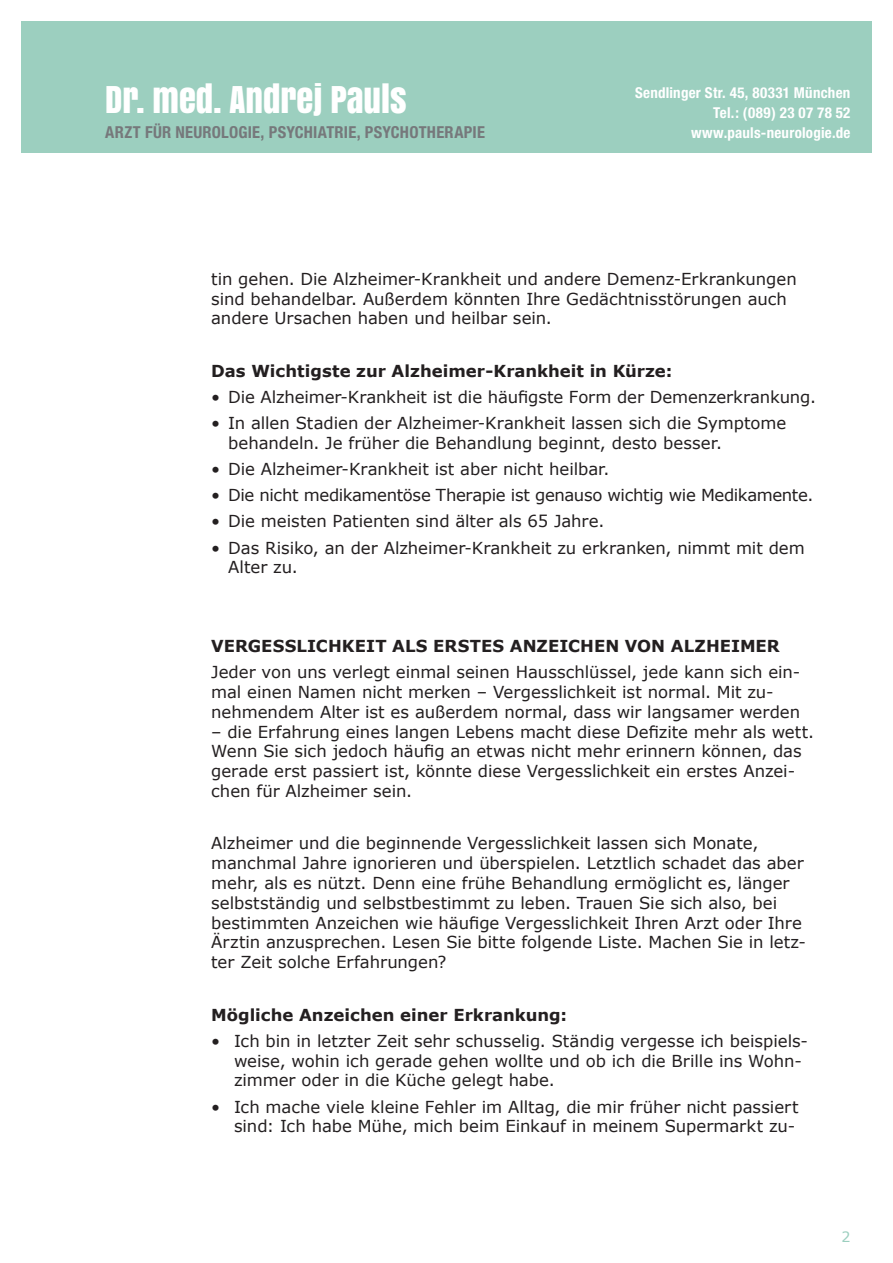
<style>
.page{position:relative;width:893px;height:1263px;background:#fff}
.page>*{position:absolute;margin:0;border:0;box-sizing:border-box;transform-origin:0 0}
.t1{font:34.5px "Anton";color:#fff}
.t2{font:16.5px/19.8px "Verdana";letter-spacing:-.005em;color:#231f20}
.t3{font:700 16.5px "Verdana";letter-spacing:.005em;color:#231f20}
.t4{font:16.5px "Verdana";letter-spacing:-.025em;color:#231f20}
.t5{font:700 condensed 16.5px "Helvetica Neue";letter-spacing:.015em;color:#76787b}
.t6{font:700 condensed 15px/20px "Helvetica Neue";letter-spacing:.025em;color:#fff;text-align:right}
.t7{font:14.25px "Verdana";color:#9ccfbf}
</style>
<div class="page">
<div style="left:21px;top:21px;width:851px;height:132px;background:#9ccfbf"></div>
<h1 class="t1" style="left:105px;top:73px;width:303px">DR. MED. ANDREJ PAULS</h1>
<p class="t6" style="left:635px;top:82px;width:217px">Sendlinger Str. 45, 80331 München<br>Tel.: (089) 23 07 78 52</p>
<p class="t5" style="left:105px;top:122px;width:381px">Arzt Für Neurologie, Psychiatrie, Psychotherapie</p>
<p class="t6" style="left:691px;top:122px;width:161px">www.pauls-neurologie.de</p>
<p class="t2" style="left:211px;top:268px;width:587px">tin gehen. Die Alzheimer-Krankheit und andere Demenz-Erkrankungen sind behandelbar. Außerdem könnten Ihre Gedächtnisstörungen auch andere Ursachen haben und heilbar sein.</p>
<p class="t3" style="left:211px;top:360px;width:463px">Das Wichtigste zur Alzheimer-Krankheit in Kürze:</p>
<p class="t2" style="left:211px;top:386px;width:606px">• Die Alzheimer-Krankheit ist die häufigste Form der Demenzerkrankung.</p>
<p class="t2" style="left:228px;top:413px;width:560px;text-indent:-17px">• In allen Stadien der Alzheimer-Krankheit lassen sich die Symptome behandeln. Je früher die Behandlung beginnt, desto besser.</p>
<p class="t2" style="left:211px;top:459px;width:400px">• Die Alzheimer-Krankheit ist aber nicht heilbar.</p>
<p class="t4" style="left:211px;top:485px;width:604px">• Die nicht medikamentöse Therapie ist genauso wichtig wie Medikamente.</p>
<p class="t2" style="left:211px;top:511px;width:395px">• Die meisten Patienten sind älter als 65 Jahre.</p>
<p class="t2" style="left:228px;top:537px;width:578px;text-indent:-17px">• Das Risiko, an der Alzheimer-Krankheit zu erkranken, nimmt mit dem<br>Alter zu.</p>
<p class="t3" style="left:211px;top:635px;width:130px">Vergesslichke</p>
<p class="t3" style="left:366px;top:635px;width:415px">it als erstes Anzeiche n von Alzheimer</p>
<p class="t2" style="left:211px;top:662px;width:591px">Jeder von uns verlegt einmal seinen Hausschlüssel, jede kann sich ein&shy;mal einen Namen nicht merken – Vergesslichkeit ist normal. Mit zu&shy;nehmendem Alter ist es außerdem normal, dass wir langsamer werden</p>
<p class="t2" style="left:211px;top:721px;width:605px">– die Erfahrung eines langen Lebens macht diese Defizite mehr als wett.<br>Wenn Sie sich jedoch häufig an etwas nicht mehr erinnern können, das gerade erst passiert ist, könnte diese Vergesslichkeit ein erstes Anzei&shy;chen für Alzheimer sein.</p>
<p class="t2" style="left:211px;top:833px;width:596px">Alzheimer und die beginnende Vergesslichkeit lassen sich Monate, manchmal Jahre ignorieren und überspielen. Letztlich schadet das aber mehr, als es nützt. Denn eine frühe Behandlung ermöglicht es, länger selbstständig und selbstbestimmt zu leben. Trauen Sie sich also, bei bestimmten Anzeichen wie häufige Vergesslichkeit Ihren Arzt oder Ihre Ärztin anzusprechen. Lesen Sie bitte folgende Liste. Machen Sie in letz&shy;ter Zeit solche Erfahrungen?</p>
<p class="t3" style="left:211px;top:1004px;width:357px">Mögliche Anzeichen einer Erkrankung:</p>
<p class="t2" style="left:234px;top:1030px;width:576px;text-indent:-23px">• Ich bin in letzter Zeit sehr schusselig. Ständig vergesse ich beispiels&shy;weise, wohin ich gerade gehen wollte und ob ich die Brille ins Wohn&shy;zimmer oder in die Küche gelegt habe.</p>
<p class="t2" style="left:211px;top:1096px;width:589px;text-align:right">• Ich mache viele kleine Fehler im Alltag, die mir früher nicht passiert sind: Ich habe Mühe, mich beim Einkauf in meinem Supermarkt zu-</p>
<p class="t7" style="left:841px;top:1227px;width:11px">2</p>
</div>
